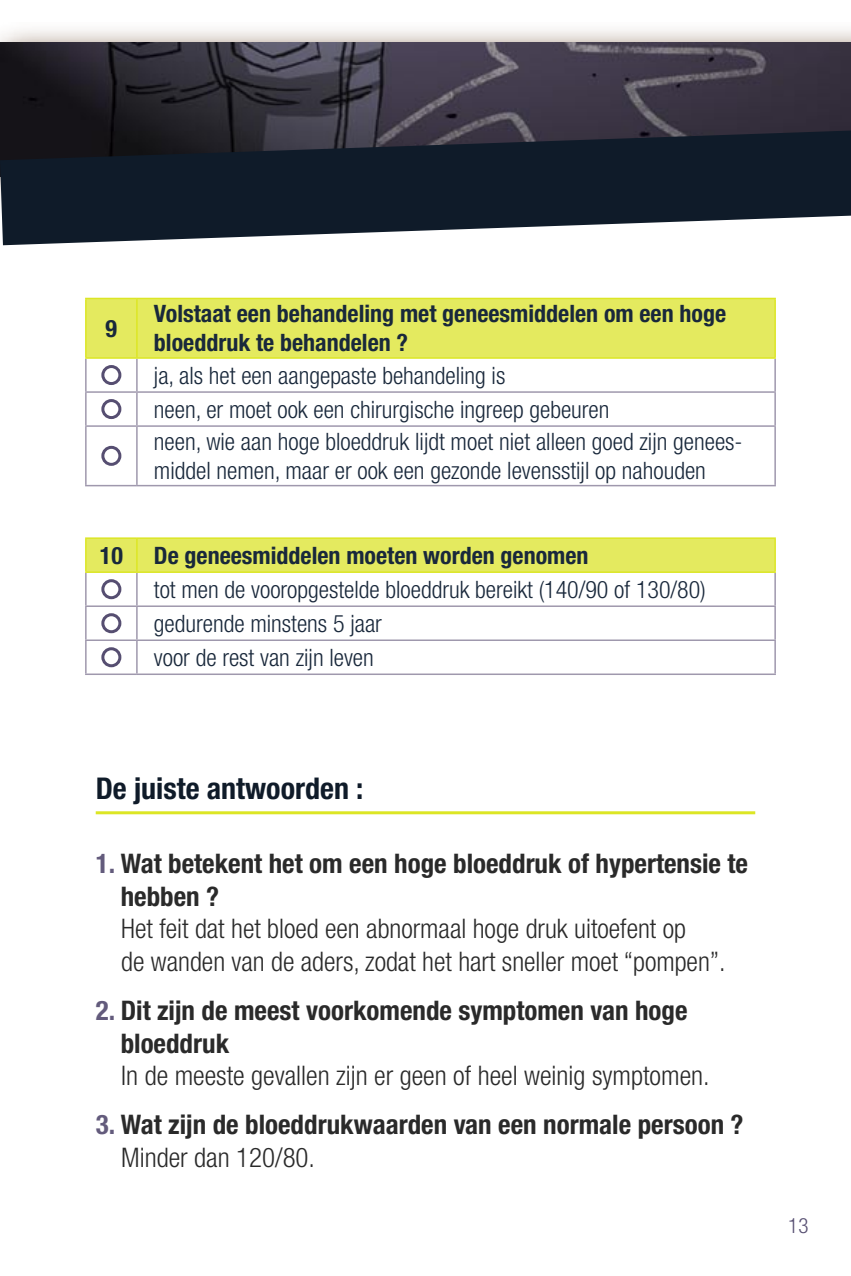
<style>
.page{position:relative;width:851px;height:1276px;background:#fff}
.page>*{position:absolute;margin:0;border:0;box-sizing:border-box;transform-origin:0 0}
.t1{font:700 condensed 30px "Helvetica Neue LT Std";color:#0f1b29}
.t2{font:700 condensed 27px/32.4px "Helvetica Neue LT Std";color:#2a2a2a}
.t3{font:300 condensed 27px/32.4px "Helvetica Neue LT Std";color:#2a2a2a}
.t4{font:300 condensed 24px/33.9px "Helvetica Neue LT Std";color:#19283b}
.t5{font:700 condensed 24px/28.8px "Helvetica Neue LT Std";color:#19283b}
.t6{font:300 condensed 21px "Helvetica Neue LT Std";color:#564e71}
.s1{color:#635b7c}
.s2{font-weight:300}
</style>
<div class="page">
<svg style="left:0;top:30px;width:850px;height:13px"></svg>
<img style="left:0;top:43px;width:850px;height:85px">
<svg style="left:0;top:128px;width:850px;height:117px;background:#313945"></svg>
<div style="left:87px;top:539px;width:687px;height:32px;background:#e4ea5f"></div>
<hr style="left:85px;top:573px;width:2px;height:32px;background:#9f98ad">
<hr style="left:136px;top:573px;width:2px;height:32px;background:#9f98ad">
<hr style="left:774px;top:573px;width:1px;height:32px;background:#9f98ad">
<hr style="left:85px;top:605px;width:52px;height:2px;background:#9f98ad">
<hr style="left:85px;top:607px;width:2px;height:32px;background:#9f98ad">
<hr style="left:137px;top:605px;width:638px;height:2px;background:#9f98ad">
<hr style="left:136px;top:607px;width:2px;height:32px;background:#9f98ad">
<hr style="left:774px;top:607px;width:1px;height:32px;background:#9f98ad">
<hr style="left:85px;top:639px;width:52px;height:2px;background:#9f98ad">
<hr style="left:85px;top:641px;width:2px;height:32px;background:#9f98ad">
<hr style="left:137px;top:639px;width:638px;height:2px;background:#9f98ad">
<hr style="left:136px;top:641px;width:2px;height:32px;background:#9f98ad">
<hr style="left:774px;top:641px;width:1px;height:32px;background:#9f98ad">
<hr style="left:85px;top:673px;width:52px;height:2px;background:#9f98ad">
<hr style="left:137px;top:673px;width:638px;height:2px;background:#9f98ad">
<hr style="left:85px;top:537px;width:52px;height:2px;background:#dce625">
<hr style="left:85px;top:539px;width:2px;height:32px;background:#dce625">
<hr style="left:137px;top:537px;width:638px;height:2px;background:#dce625">
<hr style="left:136px;top:539px;width:2px;height:32px;background:#dce625">
<hr style="left:774px;top:539px;width:1px;height:32px;background:#dce625">
<hr style="left:85px;top:571px;width:52px;height:2px;background:#dce625">
<hr style="left:137px;top:571px;width:638px;height:2px;background:#dce625">
<div style="left:101px;top:579px;width:20px;height:20px;border:3px solid #564e71;border-radius:50%"></div>
<div style="left:101px;top:613px;width:20px;height:20px;border:3px solid #564e71;border-radius:50%"></div>
<div style="left:101px;top:647px;width:20px;height:20px;border:3px solid #564e71;border-radius:50%"></div>
<div style="left:87px;top:299px;width:687px;height:58px;background:#e4ea5f"></div>
<hr style="left:85px;top:359px;width:2px;height:32px;background:#9f98ad">
<hr style="left:136px;top:359px;width:2px;height:32px;background:#9f98ad">
<hr style="left:774px;top:359px;width:1px;height:32px;background:#9f98ad">
<hr style="left:85px;top:391px;width:52px;height:2px;background:#9f98ad">
<hr style="left:85px;top:393px;width:2px;height:32px;background:#9f98ad">
<hr style="left:137px;top:391px;width:638px;height:2px;background:#9f98ad">
<hr style="left:136px;top:393px;width:2px;height:32px;background:#9f98ad">
<hr style="left:774px;top:393px;width:1px;height:32px;background:#9f98ad">
<hr style="left:85px;top:425px;width:52px;height:2px;background:#9f98ad">
<hr style="left:85px;top:427px;width:2px;height:58px;background:#9f98ad">
<hr style="left:137px;top:425px;width:638px;height:2px;background:#9f98ad">
<hr style="left:136px;top:427px;width:2px;height:58px;background:#9f98ad">
<hr style="left:774px;top:427px;width:1px;height:58px;background:#9f98ad">
<hr style="left:85px;top:485px;width:52px;height:1px;background:#9f98ad">
<hr style="left:137px;top:485px;width:638px;height:1px;background:#9f98ad">
<hr style="left:85px;top:298px;width:52px;height:1px;background:#dce625">
<hr style="left:85px;top:299px;width:2px;height:58px;background:#dce625">
<hr style="left:137px;top:298px;width:638px;height:1px;background:#dce625">
<hr style="left:136px;top:299px;width:2px;height:58px;background:#dce625">
<hr style="left:774px;top:299px;width:1px;height:58px;background:#dce625">
<hr style="left:85px;top:357px;width:52px;height:2px;background:#dce625">
<hr style="left:137px;top:357px;width:638px;height:2px;background:#dce625">
<div style="left:101px;top:365px;width:20px;height:20px;border:3px solid #564e71;border-radius:50%"></div>
<div style="left:101px;top:399px;width:20px;height:20px;border:3px solid #564e71;border-radius:50%"></div>
<div style="left:101px;top:446px;width:20px;height:20px;border:3px solid #564e71;border-radius:50%"></div>
<hr style="left:96px;top:811px;width:659px;height:3px;background:#dce625">
<p class="t5" style="left:106px;top:313px;width:13px">9</p>
<p class="t5" style="left:154px;top:299px;width:573px">Volstaat een behandeling met geneesmiddelen om een hoge bloeddruk te behandelen ?</p>
<p class="t4" style="left:154px;top:358px;width:587px">ja, als het een aangepaste behandeling is<br>neen, er moet ook een chirurgische ingreep gebeuren<br>neen, wie aan hoge bloeddruk lijdt moet niet alleen goed zijn genees-</p>
<p class="t4" style="left:154px;top:453px;width:553px">middel nemen, maar er ook een gezonde levensstijl op nahouden</p>
<p class="t5" style="left:100px;top:540px;width:25px">10</p>
<p class="t5" style="left:154px;top:540px;width:436px">De geneesmiddelen moeten worden genomen</p>
<p class="t4" style="left:154px;top:572px;width:553px">tot men de vooropgestelde bloeddruk bereikt (140/90 of 130/80) gedurende minstens 5 jaar<br>voor de rest van zijn leven</p>
<p class="t1" style="left:96px;top:769px;width:269px">De juiste antwoorden :</p>
<p class="t2" style="left:121px;top:847px;width:629px;text-indent:-25px"><span class="s1">1.</span> Wat betekent het om een hoge bloeddruk of hypertensie te hebben ?</p>
<p class="t3" style="left:121px;top:912px;width:606px">Het feit dat het bloed een abnormaal hoge druk uitoefent op<br>de wanden van de aders, zodat het hart sneller moet “pompen”.</p>
<p class="t2" style="left:121px;top:994px;width:568px;text-indent:-25px"><span class="s1">2.</span> Dit zijn de meest voorkomende symptomen van hoge bloeddruk</p>
<p class="t3" style="left:121px;top:1059px;width:589px">In de meeste gevallen zijn er geen of heel weinig symptomen.</p>
<p class="t2" style="left:121px;top:1108px;width:623px;text-indent:-26px"><span class="s1">3.</span> Wat zijn de bloeddrukwaarden van een normale persoon ?<br><span class="s2">Minder dan 120/80.</span></p>
<p class="t6" style="left:788px;top:1214px;width:20px">13</p>
</div>
